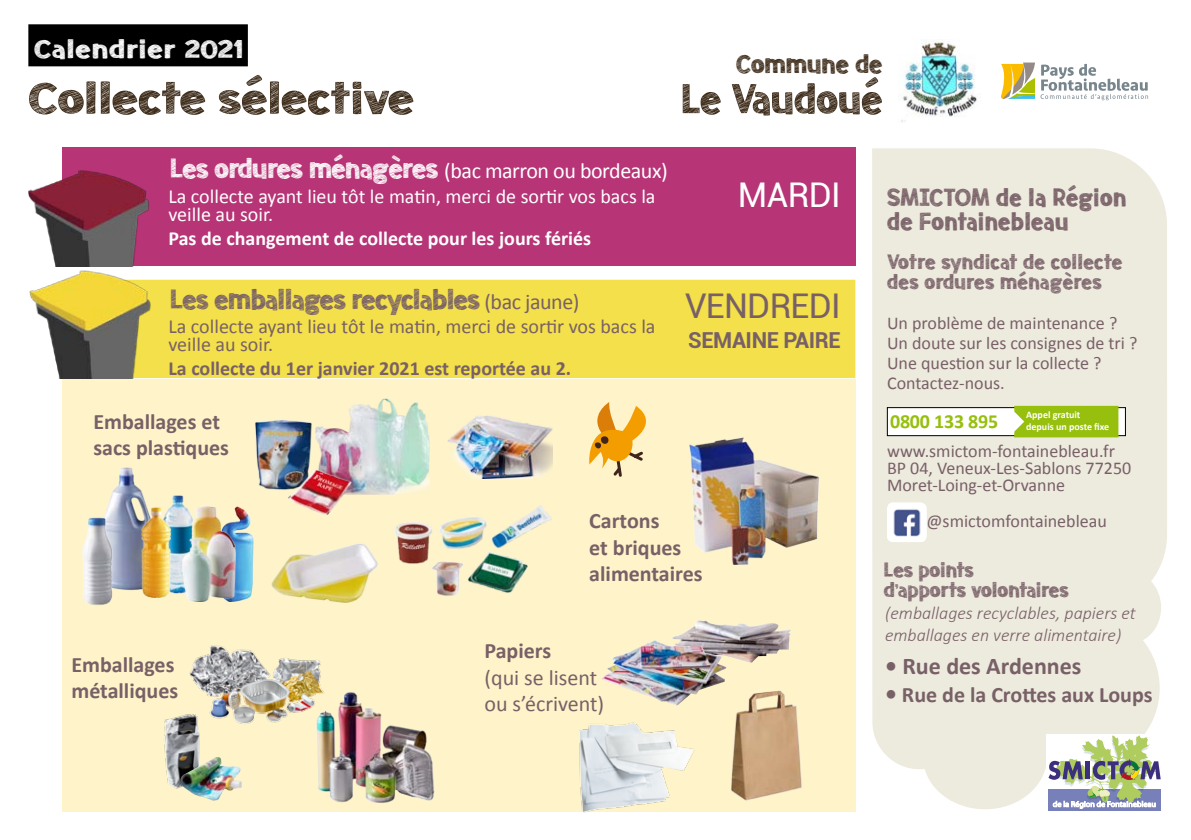
<style>
.page{position:relative;width:1191px;height:840px;background:#fff}
.page>*{position:absolute;margin:0;border:0;box-sizing:border-box;transform-origin:0 0}
.t1{font:68px "meatloafsketched";color:#3f2d1b;scale:1.16 1}
.t2{font:64px "meatloafsketched";color:#3f2d1b}
.t3{font:42.8px "meatloafsketched";letter-spacing:-.01em;color:#786067}
.t4{font:40px "meatloafsketched 2";letter-spacing:.02em;color:#fff;scale:1.16 1}
.t5{font:40px "meatloafsketched";color:#3f2d1b}
.t6{font:38px "meatloafsketched 2";letter-spacing:.01em;color:#786067}
.t7{font:34px "Roboto";letter-spacing:-.02em;color:#786067}
.t8{font:34px "Roboto";letter-spacing:-.02em;color:#fff}
.t9{font:32px "meatloafsketched";color:#786067}
.t10{font:700 24px "Calibri";color:#786067}
.t11{font:700 22px/26.4px "Calibri";color:#786067}
.t12{font:22px "Calibri";letter-spacing:-.02em;color:#fff}
.t13{font:22px/26.4px "Calibri";color:#786067}
.t14{font:700 22px "Roboto";letter-spacing:-.02em;color:#786067}
.t15{font:20px/18px "Calibri";color:#fff}
.t16{font:20px/18px "Calibri";color:#786067}
.t17{font:700 20px "Calibri";color:#fff}
.t18{font:700 20px "Calibri";color:#786067}
.t19{font:700 20px "Calibri";letter-spacing:-.01em;color:#97bf0d}
.t20{font:18px/20px "Calibri";color:#786067}
.t21{font:italic 300 18px/22px "Calibri";color:#786067}
.t22{font:700 10px/12px "Calibri";color:#fff}
.s1{font-family:"meatloafsketched";font-size:42.8px}
.s2{font-family:"Calibri";font-size:22px}
.s3{font-size:24px}
</style>
<div class="page">
<div style="left:62px;top:147px;width:794px;height:119px;background:#b73476"></div>
<div style="left:28px;top:24px;width:220px;height:42px;background:#000"></div>
<img style="left:28px;top:170px;width:121px;height:94px">
<div style="left:61px;top:277px;width:796px;height:103px;background:#f3e04a;border:2px solid #fff"></div>
<div style="left:62px;top:379px;width:794px;height:432px;background:#fef3c9"></div>
<svg style="left:589px;top:402px;width:57px;height:75px"></svg>
<div style="left:872px;top:148px;width:295px;height:660px;background:#edeade"></div>
<img style="left:29px;top:264px;width:136px;height:114px">
<img style="left:274px;top:692px;width:199px;height:120px">
<svg style="left:1046px;top:733px;width:116px;height:78px"></svg>
<div style="left:1048px;top:788px;width:112px;height:21px;background:#7780b8"></div>
<svg style="left:1048px;top:734px;width:112px;height:74px"></svg>
<svg style="left:1000px;top:62px;width:148px;height:38px"></svg>
<img style="left:235px;top:506px;width:18px;height:95px">
<img style="left:106px;top:467px;width:41px;height:123px">
<img style="left:163px;top:495px;width:22px;height:102px">
<img style="left:141px;top:507px;width:30px;height:89px">
<img style="left:82px;top:511px;width:57px;height:94px">
<img style="left:183px;top:506px;width:52px;height:95px">
<img style="left:255px;top:420px;width:61px;height:70px">
<img style="left:316px;top:398px;width:113px;height:96px">
<img style="left:286px;top:467px;width:70px;height:48px">
<img style="left:271px;top:543px;width:106px;height:59px">
<img style="left:447px;top:415px;width:105px;height:63px">
<img style="left:394px;top:522px;width:39px;height:42px">
<img style="left:427px;top:540px;width:35px;height:56px">
<img style="left:438px;top:516px;width:44px;height:45px">
<img style="left:462px;top:548px;width:66px;height:45px">
<img style="left:482px;top:505px;width:70px;height:54px">
<img style="left:689px;top:437px;width:130px;height:127px">
<img style="left:576px;top:722px;width:123px;height:91px">
<img style="left:696px;top:666px;width:106px;height:138px">
<img style="left:672px;top:620px;width:27px;height:20px">
<img style="left:602px;top:640px;width:123px;height:65px">
<img style="left:189px;top:645px;width:137px;height:82px">
<img style="left:164px;top:705px;width:70px;height:96px">
<img style="left:180px;top:756px;width:62px;height:44px">
<img style="left:898px;top:40px;width:79px;height:82px">
<div style="left:887px;top:407px;width:238px;height:28px;background:#fff"></div>
<div style="left:887px;top:407px;width:238px;height:28px;border:1px solid #000"></div>
<svg style="left:1014px;top:405px;width:104px;height:32px;background:#9cc21a"></svg>
<img style="left:887px;top:502px;width:39px;height:39px">
<h3 class="t4" style="left:34px;top:29px;width:182px">Calendrier 2021</h3>
<h1 class="t1" style="left:28px;top:64px;width:334px">Collecte sélective</h1>
<p class="t12" style="left:170px;top:157px;width:499px"><span class="s1">Les ordures ménagères</span> (bac marron ou bordeaux)</p>
<p class="t15" style="left:168px;top:187px;width:488px">La collecte ayant lieu tôt le matin, merci de sortir vos bacs la veille au soir.</p>
<p class="t17" style="left:168px;top:225px;width:424px">Pas de changement de collecte pour les jours fériés</p>
<h3 class="t3" style="left:170px;top:277px;width:411px">Les emballages recyclables <span class="s2">(bac jaune)</span></h3>
<p class="t16" style="left:168px;top:317px;width:488px">La collecte ayant lieu tôt le matin, merci de sortir vos bacs la veille au soir.</p>
<p class="t18" style="left:168px;top:355px;width:404px">La collecte du 1er janvier 2021 est reportée au 2.</p>
<p class="t11" style="left:93px;top:408px;width:137px">Emballages et sacs plastiques</p>
<h3 class="t5" style="left:736px;top:44px;width:148px">Commune de</h3>
<h2 class="t2" style="left:681px;top:67px;width:203px">Le Vaudoué</h2>
<h3 class="t8" style="left:737px;top:171px;width:104px">MARDI</h3>
<h3 class="t7" style="left:685px;top:282px;width:157px">VENDREDI</h3>
<p class="t14" style="left:688px;top:325px;width:154px">SEMAINE PAIRE</p>
<h3 class="t6" style="left:887px;top:178px;width:241px">SMICTOM de la Région</h3>
<h3 class="t6" style="left:887px;top:202px;width:183px">de Fontainebleau</h3>
<h3 class="t9" style="left:887px;top:246px;width:237px">Votre syndicat de collecte</h3>
<h3 class="t9" style="left:887px;top:266px;width:216px">des ordures ménagères</h3>
<p class="t20" style="left:887px;top:313px;width:252px">Un problème de maintenance ?<br>Un doute sur les consignes de tri ?<br>Une question sur la collecte ?<br>Contactez-nous.</p>
<p class="t19" style="left:890px;top:409px;width:110px">0800 133 895</p>
<p class="t22" style="left:1026px;top:409px;width:85px">Appel gratuit depuis un poste fixe</p>
<p class="t20" style="left:887px;top:443px;width:246px;line-height:17px">www.smictom-fontainebleau.fr<br>BP 04, Veneux-Les-Sablons 77250<br>Moret-Loing-et-Orvanne</p>
<p class="t11" style="left:71px;top:651px;width:108px">Emballages métalliques</p>
<p class="t11" style="left:589px;top:507px;width:115px">Cartons<br>et briques alimentaires</p>
<p class="t11" style="left:484px;top:637px;width:68px">Papiers</p>
<p class="t13" style="left:484px;top:664px;width:121px">(qui se lisent ou s’écrivent)</p>
<p class="t20" style="left:926px;top:510px;width:182px">@smictomfontainebleau</p>
<h3 class="t9" style="left:884px;top:553px;width:91px">Les points</h3>
<h3 class="t9" style="left:884px;top:573px;width:186px">d’apports volontaires</h3>
<p class="t21" style="left:885px;top:601px;width:252px">(emballages recyclables, papiers et emballages en verre alimentaire)</p>
<h3 class="t10" style="left:885px;top:650px;width:198px">• Rue des Ardennes</h3>
<p class="t11" style="left:885px;top:680px;width:269px"><span class="s3">•</span> Rue de la Crottes aux Loups</p>
</div>
